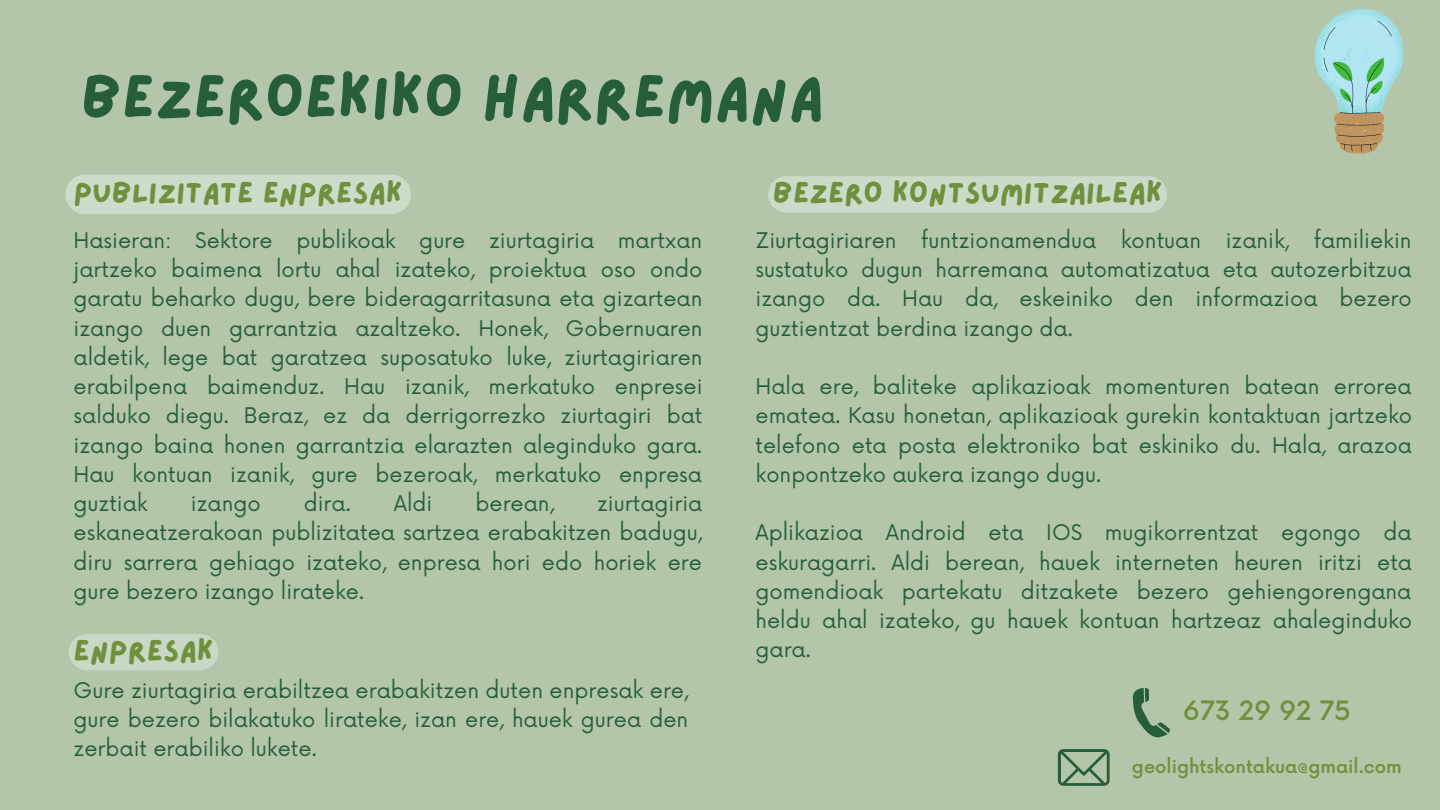
<style>
.page{position:relative;width:1440px;height:810px;background:#b4c6a9}
.page>*{position:absolute;margin:0;border:0;box-sizing:border-box;transform-origin:0 0}
.t1{font:61px "Lazydog";color:#265e39}
.t2{font:30px "Lazydog";color:#6f913d}
.t3{font:500 26px "Now";color:#6f913d}
.t4{font:21px/29.2px "Now";color:#265e39;text-align:justify}
.t5{font:500 18px "Now";color:#6f913d}
</style>
<div class="page">
<svg style="left:1314px;top:9px;width:90px;height:145px"></svg>
<svg style="left:1133px;top:688px;width:37px;height:50px"></svg>
<svg style="left:1058px;top:749px;width:52px;height:37px"></svg>
<div style="left:65px;top:175px;width:346px;height:39px;background:#ccdccb;border-radius:20px"></div>
<div style="left:69px;top:634px;width:149px;height:36px;background:#c8d8c5;border-radius:18px"></div>
<div style="left:768px;top:176px;width:399px;height:37px;background:#cbdbca;border-radius:18px"></div>
<h1 class="t1" style="left:81px;top:68px;width:744px">BEZEROEKIKO HARREMANA</h1>
<h2 class="t2" style="left:74px;top:179px;width:331px">PUBLIZITATE ENPRESAK</h2>
<p class="t4" style="left:74px;top:227px;width:631px">Hasieran: Sektore publikoak gure ziurtagiria martxan jartzeko baimena lortu ahal izateko, proiektua oso ondo garatu beharko dugu, bere bideragarritasuna eta gizartean izango duen garrantzia azaltzeko. Honek, Gobernuaren aldetik, lege bat garatzea suposatuko luke, ziurtagiriaren erabilpena baimenduz. Hau izanik, merkatuko enpresei salduko diegu. Beraz, ez da derrigorrezko ziurtagiri bat izango baina honen garrantzia elarazten aleginduko gara.<br>Hau kontuan izanik, gure bezeroak, merkatuko enpresa guztiak</p>
<p class="t4" style="left:191px;top:490px;width:71px">izango</p>
<p class="t4" style="left:304px;top:490px;width:48px">dira.</p>
<p class="t4" style="left:394px;top:490px;width:40px">Aldi</p>
<p class="t4" style="left:475px;top:490px;width:80px">berean,</p>
<p class="t4" style="left:74px;top:490px;width:630px;text-indent:524px">ziurtagiria eskaneatzerakoan publizitatea sartzea erabakitzen badugu, diru sarrera gehiago izateko, enpresa hori edo horiek ere gure bezero izango lirateke.</p>
<h2 class="t2" style="left:74px;top:636px;width:141px">ENPRESAK</h2>
<p class="t4" style="left:74px;top:677px;width:617px">Gure ziurtagiria erabiltzea erabakitzen duten enpresak ere, gure bezero bilakatuko lirateke, izan ere, hauek gurea den zerbait erabiliko lukete.</p>
<h2 class="t2" style="left:773px;top:179px;width:391px">BEZERO KONTSUMITZAILEAK</h2>
<p class="t4" style="left:756px;top:227px;width:658px">Ziurtagiriaren funtzionamendua kontuan izanik, familiekin sustatuko dugun harremana automatizatua eta autozerbitzua izango da. Hau da, eskeiniko den informazioa bezero guztientzat berdina izango da.</p>
<p class="t4" style="left:756px;top:373px;width:658px">Hala ere, baliteke aplikazioak momenturen batean errorea ematea. Kasu honetan, aplikazioak gurekin kontaktuan jartzeko telefono eta posta elektroniko bat eskiniko du. Hala, arazoa konpontzeko aukera izango dugu.</p>
<p class="t4" style="left:756px;top:519px;width:658px">Aplikazioa Android eta IOS mugikorrentzat egongo da eskuragarri. Aldi berean, hauek interneten heuren iritzi eta gomendioak partekatu ditzakete bezero gehiengorengana heldu ahal izateko, gu hauek kontuan hartzeaz ahaleginduko gara.</p>
<p class="t3" style="left:1183px;top:697px;width:170px">673 29 92 75</p>
<p class="t5" style="left:1132px;top:756px;width:271px">geolightskontakua@gmail.com</p>
</div>
